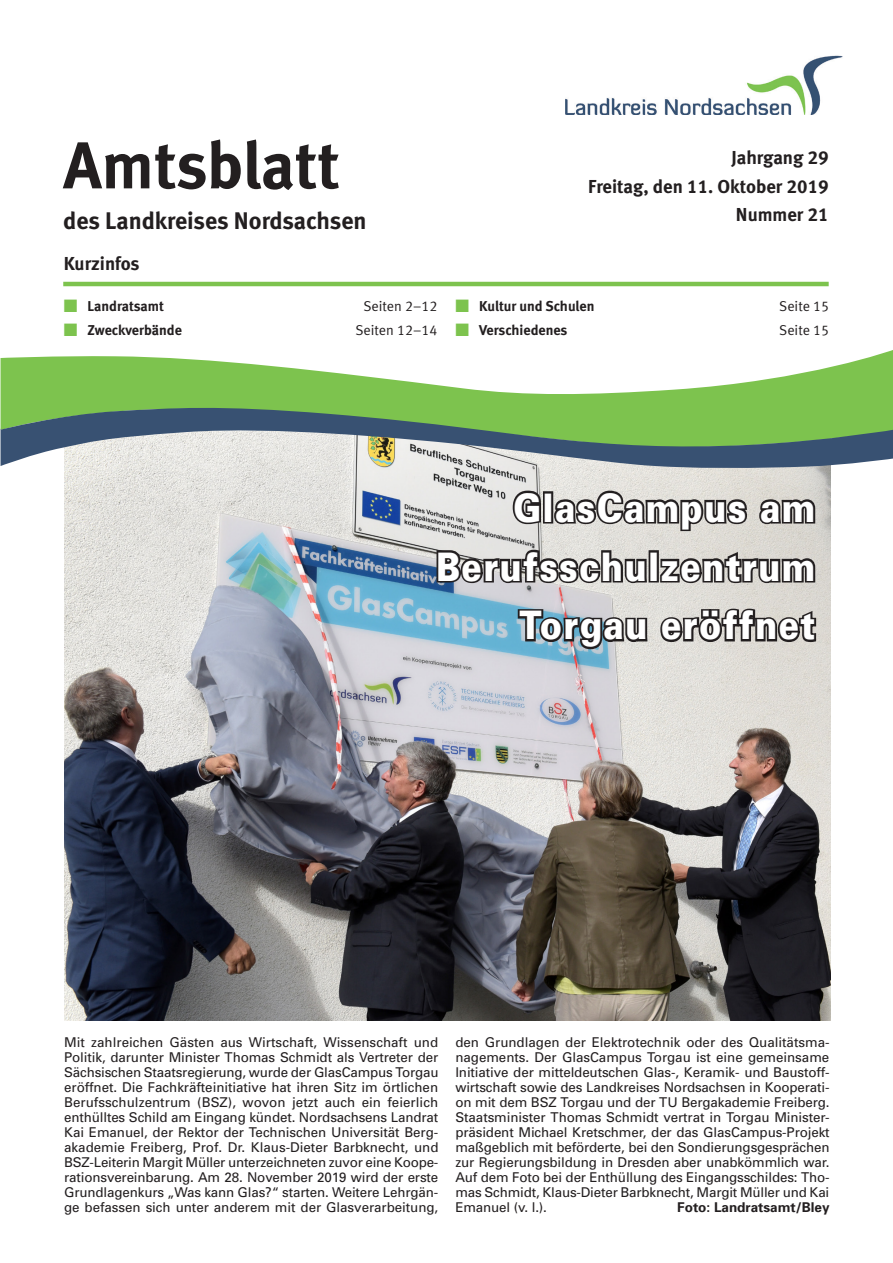
<style>
.page{position:relative;width:893px;height:1263px;background:#fff}
.page>*{position:absolute;margin:0;border:0;box-sizing:border-box;transform-origin:0 0}
.t1{font:66px "Meta Bold LF";color:#231f20}
.t2{font:900 39.3px/58.9px "Univers";letter-spacing:.04em;color:#fff;text-align:right;scale:.85 1}
.t3{font:24px "Meta Bold LF";color:#231f20}
.t4{font:18.75px/28.5px "Meta Bold LF";color:#231f20;text-align:right}
.t5{font:14.25px "Meta Bold LF";color:#231f20}
.t6{font:14.25px "Meta Normal LF";color:#231f20}
.t7{font:13.5px/15px "Univers";letter-spacing:-.005em;color:#231f20;text-align:justify}
.t8{font:700 13.5px "Univers";color:#231f20}
.s1{color:#7dc34e}
</style>
<div class="page">
<img style="left:65px;top:469px;width:765px;height:551px">
<img style="left:565px;top:55px;width:280px;height:59px">
<svg style="left:1px;top:350px;width:892px;height:55px;fill:#7dc34e"></svg>
<svg style="left:1px;top:405px;width:892px;height:64px;background:#84a486"></svg>
<hr style="left:63px;top:282px;width:766px;height:4px;background:#7dc34e">
<svg style="left:435px;top:489px;width:383px;height:426px;background:#989898"></svg>
<h1 class="t1" style="left:63px;top:126px;width:278px">Amtsblatt</h1>
<h3 class="t3" style="left:63px;top:207px;width:305px">des Landkreises Nordsachsen</h3>
<h3 class="t4" style="left:64px;top:249px;width:77px">Kurzinfos</h3>
<p class="t5" style="left:64px;top:297px;width:102px"><span class="s1">■</span> Landratsamt</p>
<p class="t6" style="left:363px;top:297px;width:76px">Seiten 2–12</p>
<p class="t5" style="left:64px;top:321px;width:120px"><span class="s1">■</span> Zweckverbände</p>
<p class="t6" style="left:355px;top:321px;width:84px">Seiten 12–14</p>
<h3 class="t4" style="left:588px;top:143px;width:242px">Jahrgang 29<br>Freitag, den 11. Oktober 2019<br>Nummer 21</h3>
<p class="t5" style="left:455px;top:297px;width:140px"><span class="s1">■</span> Kultur und Schulen</p>
<p class="t6" style="left:779px;top:297px;width:51px">Seite 15</p>
<p class="t5" style="left:455px;top:321px;width:113px"><span class="s1">■</span> Verschiedenes</p>
<p class="t6" style="left:779px;top:321px;width:51px">Seite 15</p>
<h2 class="t2" style="left:436px;top:477px;width:447px">GlasCampus am<br>Berufsschulzentrum<br>Torgau eröffnet</h2>
<p class="t7" style="left:64px;top:1034px;width:376px">Mit zahlreichen Gästen aus Wirtschaft, Wissenschaft und Politik, darunter Minister Thomas Schmidt als Vertreter der Sächsischen Staatsregierung, wurde der GlasCampus Torgau eröffnet. Die Fachkräfteinitiative hat ihren Sitz im örtlichen Berufsschulzentrum (BSZ), wovon jetzt auch ein feierlich enthülltes Schild am Eingang kündet. Nordsachsens Landrat Kai Emanuel, der Rektor der Technischen Universität Berg&shy;akademie Freiberg, Prof. Dr. Klaus-Dieter Barbknecht, und BSZ-Leiterin Margit Müller unterzeichneten zuvor eine Koope&shy;rationsvereinbarung. Am 28. November 2019 wird der erste Grundlagenkurs „Was kann Glas?“ starten. Weitere Lehrgän&shy;ge befassen sich unter anderem mit der Glasverarbeitung,</p>
<p class="t7" style="left:455px;top:1034px;width:376px">den Grundlagen der Elektrotechnik oder des Qualitätsma&shy;nagements. Der GlasCampus Torgau ist eine gemeinsame Initiative der mitteldeutschen Glas-, Keramik- und Baustoff&shy;wirtschaft sowie des Landkreises Nordsachsen in Kooperati&shy;on mit dem BSZ Torgau und der TU Bergakademie Freiberg.<br>Staatsminister Thomas Schmidt vertrat in Torgau Minister&shy;präsident Michael Kretschmer, der das GlasCampus-Projekt maßgeblich mit beförderte, bei den Sondierungsgesprächen zur Regierungsbildung in Dresden aber unabkömmlich war.<br>Auf dem Foto bei der Enthüllung des Eingangsschildes: Tho&shy;mas Schmidt, Klaus-Dieter Barbknecht, Margit Müller und Kai Emanuel (v. l.).</p>
<p class="t8" style="left:677px;top:1198px;width:154px">Foto: Landratsamt/Bley</p>
</div>
